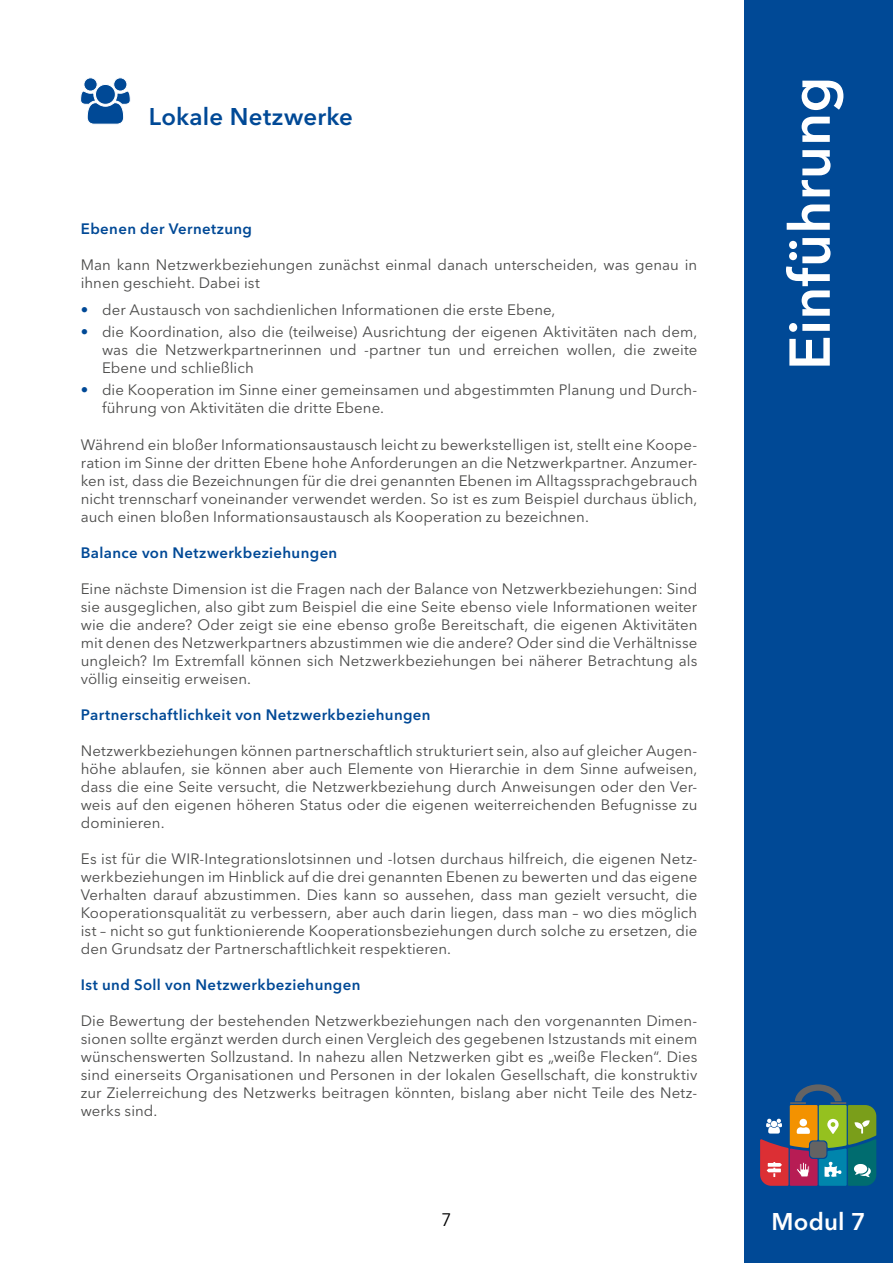
<style>
.page{position:relative;width:893px;height:1263px;background:#fff}
.page>*{position:absolute;margin:0;border:0;box-sizing:border-box;transform-origin:0 0}
.t1{font:600 57px "Avenir Next LT Pro";letter-spacing:.005em;color:#fff}
.t2{font:600 24px "Avenir Next LT Pro";letter-spacing:.01em;color:#004996}
.t3{font:600 24px "Avenir Next LT Pro";letter-spacing:.01em;color:#fff}
.t4{font:18px "Avenir Next LT Pro";color:#000}
.Fliesstext{font:15px/18px "Avenir Next LT Pro";letter-spacing:.005em;color:#4a4a49;text-align:justify}
.Subline_Blau_H4{font:600 15px "Avenir Next LT Pro";letter-spacing:.025em;color:#004996}
.s1{font-weight:600;color:#004996}
</style>
<div class="page">
<div style="left:744px;top:0;width:149px;height:1263px;background:#004996"></div>
<svg style="left:760px;top:1084px;width:116px;height:102px"></svg>
<svg style="left:80px;top:77px;width:51px;height:48px"></svg>
<h2 class="t2" style="left:149px;top:102px;width:206px">Lokale Netzwerke</h2>
<h4 class="Subline_Blau_H4" style="left:81px;top:220px;width:173px">Ebenen der Vernetzung</h4>
<p class="Fliesstext" style="left:81px;top:256px;width:618px">Man kann Netzwerkbeziehungen zunächst einmal danach unterscheiden, was genau in ihnen geschieht. Dabei ist</p>
<p class="Fliesstext" style="left:81px;top:300px;width:476px"><span class="s1">•</span> der Austausch von sachdienlichen Informationen die erste Ebene,</p>
<p class="Fliesstext" style="left:102px;top:322px;width:597px;text-indent:-21px"><span class="s1">•</span> die Koordination, also die (teilweise) Ausrichtung der eigenen Aktivitäten nach dem, was die Netzwerkpartnerinnen und -partner tun und erreichen wollen, die zweite Ebene und schließlich</p>
<p class="Fliesstext" style="left:102px;top:381px;width:597px;text-indent:-21px"><span class="s1">•</span> die Kooperation im Sinne einer gemeinsamen und abgestimmten Planung und Durch&shy;führung von Aktivitäten die dritte Ebene.</p>
<p class="Fliesstext" style="left:81px;top:436px;width:618px">Während ein bloßer Informationsaustausch leicht zu bewerkstelligen ist, stellt eine Koope&shy;ration im Sinne der dritten Ebene hohe Anforderungen an die Netzwerkpartner. Anzumer&shy;ken ist, dass die Bezeichnungen für die drei genannten Ebenen im Alltagssprachgebrauch nicht trennscharf voneinander verwendet werden. So ist es zum Beispiel durchaus üblich, auch einen bloßen Informationsaustausch als Kooperation zu bezeichnen.</p>
<h4 class="Subline_Blau_H4" style="left:81px;top:544px;width:258px">Balance von Netzwerkbeziehungen</h4>
<p class="Fliesstext" style="left:81px;top:580px;width:618px">Eine nächste Dimension ist die Fragen nach der Balance von Netzwerkbeziehungen: Sind sie ausgeglichen, also gibt zum Beispiel die eine Seite ebenso viele Informationen weiter wie die andere? Oder zeigt sie eine ebenso große Bereitschaft, die eigenen Aktivitäten mit denen des Netzwerkpartners abzustimmen wie die andere? Oder sind die Verhältnisse ungleich? Im Extremfall können sich Netzwerkbeziehungen bei näherer Betrachtung als völlig einseitig erweisen.</p>
<h4 class="Subline_Blau_H4" style="left:81px;top:706px;width:351px">Partnerschaftlichkeit von Netzwerkbeziehungen</h4>
<p class="Fliesstext" style="left:81px;top:742px;width:618px">Netzwerkbeziehungen können partnerschaftlich strukturiert sein, also auf gleicher Augen&shy;höhe ablaufen, sie können aber auch Elemente von Hierarchie in dem Sinne aufweisen, dass die eine Seite versucht, die Netzwerkbeziehung durch Anweisungen oder den Ver&shy;weis auf den eigenen höheren Status oder die eigenen weiterreichenden Befugnisse zu dominieren.</p>
<p class="Fliesstext" style="left:81px;top:850px;width:618px">Es ist für die WIR-Integrationslotsinnen und -lotsen durchaus hilfreich, die eigenen Netz&shy;werkbeziehungen im Hinblick auf die drei genannten Ebenen zu bewerten und das eigene Verhalten darauf abzustimmen. Dies kann so aussehen, dass man gezielt versucht, die Kooperationsqualität zu verbessern, aber auch darin liegen, dass man – wo dies möglich ist – nicht so gut funktionierende Kooperationsbeziehungen durch solche zu ersetzen, die den Grundsatz der Partnerschaftlichkeit respektieren.</p>
<h4 class="Subline_Blau_H4" style="left:81px;top:976px;width:281px">Ist und Soll von Netzwerkbeziehungen</h4>
<p class="Fliesstext" style="left:81px;top:1012px;width:618px">Die Bewertung der bestehenden Netzwerkbeziehungen nach den vorgenannten Dimen&shy;sionen sollte ergänzt werden durch einen Vergleich des gegebenen Istzustands mit einem wünschenswerten Sollzustand. In nahezu allen Netzwerken gibt es „weiße Flecken“. Dies sind einerseits Organisationen und Personen in der lokalen Gesellschaft, die konstruktiv zur Zielerreichung des Netzwerks beitragen könnten, bislang aber nicht Teile des Netz&shy;werks sind.</p>
<h1 class="t1" style="left:775px;top:370px;width:295px;rotate:-90deg">Einführung</h1>
<p class="t4" style="left:441px;top:1208px;width:12px">7</p>
<h2 class="t3" style="left:771px;top:1207px;width:96px">Modul 7</h2>
</div>
